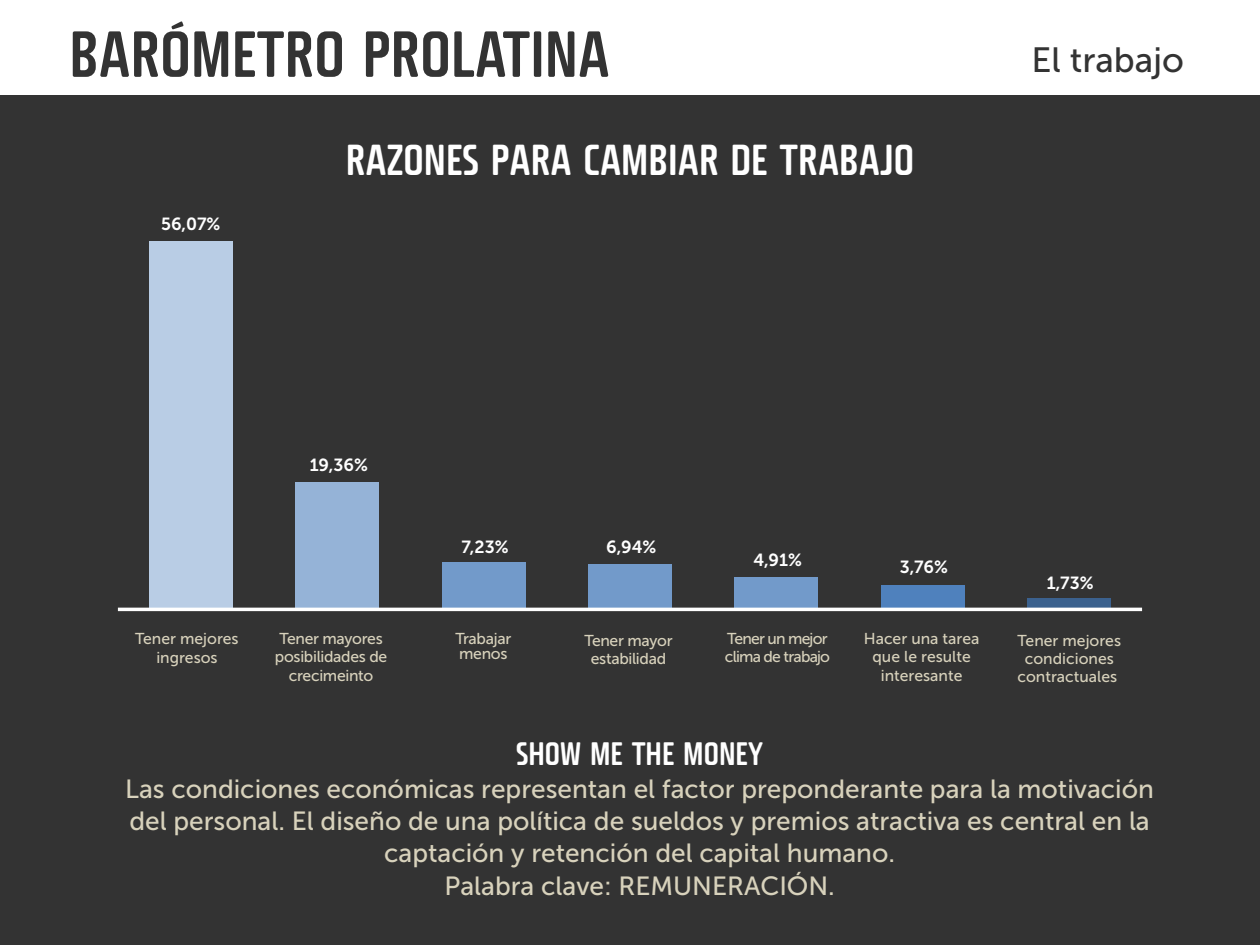
<style>
.page{position:relative;width:1260px;height:945px;background:#fff}
.page>*{position:absolute;margin:0;border:0;box-sizing:border-box;transform-origin:0 0}
.t1{font:600 extra-condensed 63px "Fishmonger K";color:#333}
.t2{font:600 extra-condensed 42px "Fishmonger K";color:#fff}
.t3{font:35px "Museo Sans 500";color:#333}
.t4{font:600 extra-condensed 31.5px "Fishmonger K";color:#fff}
.t5{font:26.25px/32.4px "Museo Sans 500";color:#d8d2bc;text-align:center}
.t6{font:17.5px "Museo Sans 700";color:#fff}
.t7{font:15.75px/18.4px "Museo Sans 500";color:#d8d2bc;text-align:center}
.t8{font:15.75px/18.4px "Museo Sans 500";letter-spacing:-.02em;color:#d8d2bc;text-align:center}
.t9{font:15.75px/18.4px "Museo Sans 500";letter-spacing:-.05em;color:#d8d2bc}
</style>
<div class="page">
<div style="left:0;top:96px;width:1260px;height:849px;background:#333"></div>
<div style="left:149px;top:241px;width:84px;height:368px;background:#b9cde5"></div>
<div style="left:296px;top:482px;width:83px;height:127px;background:#95b3d7"></div>
<div style="left:442px;top:562px;width:83px;height:47px;background:#729aca"></div>
<div style="left:588px;top:564px;width:84px;height:45px;background:#729aca"></div>
<div style="left:734px;top:577px;width:84px;height:32px;background:#729aca"></div>
<div style="left:881px;top:585px;width:83px;height:24px;background:#4f81bd"></div>
<div style="left:1027px;top:598px;width:84px;height:11px;background:#3b618e"></div>
<hr style="left:118px;top:608px;width:1024px;height:3px;background:#fff">
<h1 class="t1" style="left:69px;top:18px;width:542px">BARÓMETRO PROLATINA</h1>
<p class="t6" style="left:161px;top:215px;width:61px">56,07%</p>
<h2 class="t2" style="left:346px;top:136px;width:570px">RAZONES PARA CAMBIAR DE TRABAJO</h2>
<h3 class="t3" style="left:1032px;top:41px;width:154px">El trabajo</h3>
<p class="t6" style="left:310px;top:456px;width:60px">19,36%</p>
<p class="t7" style="left:135px;top:630px;width:105px">Tener mejores ingresos</p>
<p class="t8" style="left:275px;top:630px;width:114px">Tener mayores posibilidades de crecimeinto</p>
<p class="t6" style="left:462px;top:537px;width:49px">7,23%</p>
<p class="t6" style="left:606px;top:537px;width:52px">6,94%</p>
<p class="t8" style="left:455px;top:631px;width:57px;line-height:14.9px;text-align:left">Trabajar menos</p>
<p class="t8" style="left:584px;top:631px;width:90px">Tener mayor estabilidad</p>
<p class="t6" style="left:753px;top:550px;width:50px">4,91%</p>
<p class="t6" style="left:900px;top:557px;width:50px">3,76%</p>
<p class="t9" style="left:725px;top:629px;width:107px">Tener un mejor clima de trabajo</p>
<p class="t7" style="left:864px;top:629px;width:117px">Hacer una tarea que le resulte interesante</p>
<p class="t6" style="left:1047px;top:573px;width:48px">1,73%</p>
<p class="t7" style="left:1017px;top:631px;width:105px">Tener mejores condiciones contractuales</p>
<p class="t4" style="left:516px;top:736px;width:248px">SHOW ME THE MONEY</p>
<p class="t5" style="left:125px;top:772px;width:1030px">Las condiciones económicas representan el factor preponderante para la motivación del personal. El diseño de una política de sueldos y premios atractiva es central en la captación y retención del capital humano.<br>Palabra clave: REMUNERACIÓN.</p>
</div>
